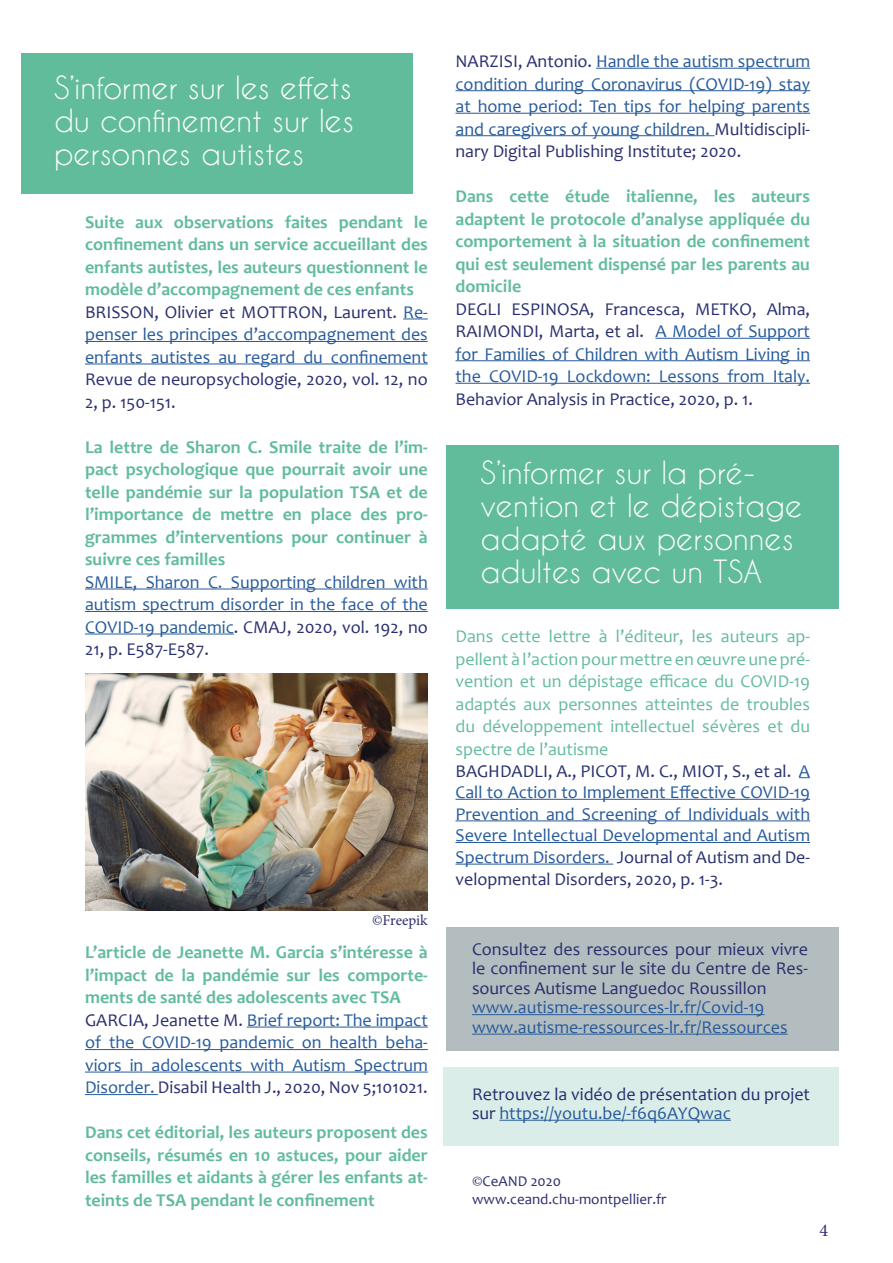
<style>
.page{position:relative;width:893px;height:1263px;background:#fff}
.page>*{position:absolute;margin:0;border:0;box-sizing:border-box;transform-origin:0 0}
.t1{font:30px/33px "Caviar Dreams";color:#fff;text-align:justify}
.t2{font:700 18px/22.5px "Candara";color:#62bc9c;text-align:justify}
.t3{font:18px/22.5px "Candara";color:#275b9b;text-align:justify}
.t4{font:18px/22px "Candara";color:#64bc9d}
.t5{font:18px/19.5px "Candara";color:#2a2e6e;text-align:justify}
.t6{font:18px/22.5px "Candara";color:#2a2f6e}
.t7{font:18px "Minion Pro";color:#2c2c6f}
.t8{font:15px/18px "Candara";color:#2c2c6f}
.t9{font:15px "Minion Pro";letter-spacing:-.005em;color:#2c2c6f}
.s1{font-weight:400;color:#2a2f6e}
.s2{font-weight:400;color:#275b9b}
.s3{color:#2a2f6e}
.s4{color:#28306c}
.s5{color:#275b9b}
.s6{font-family:"Minion Pro"}
</style>
<div class="page">
<div style="left:446px;top:927px;width:393px;height:123px;background:#b3bdc0"></div>
<div style="left:21px;top:53px;width:392px;height:140px;background:#61bc9c"></div>
<svg style="left:403px;top:319px;width:25px;height:1px"></svg>
<hr style="left:85px;top:341px;width:343px;height:1px;background:#275b9b">
<hr style="left:85px;top:364px;width:343px;height:1px;background:#275b9b">
<hr style="left:85px;top:589px;width:343px;height:1px;background:#275b9b">
<hr style="left:85px;top:611px;width:343px;height:1px;background:#275b9b">
<hr style="left:85px;top:634px;width:149px;height:1px;background:#275b9b">
<hr style="left:247px;top:1027px;width:181px;height:1px;background:#275b9b">
<hr style="left:85px;top:1049px;width:343px;height:1px;background:#275b9b">
<hr style="left:85px;top:1072px;width:343px;height:1px;background:#275b9b">
<hr style="left:85px;top:1094px;width:73px;height:1px;background:#275b9b">
<hr style="left:596px;top:68px;width:214px;height:1px;background:#275b9b">
<hr style="left:455px;top:90px;width:355px;height:1px;background:#275b9b">
<hr style="left:455px;top:113px;width:355px;height:1px;background:#275b9b">
<hr style="left:455px;top:135px;width:259px;height:1px;background:#275b9b">
<hr style="left:655px;top:338px;width:155px;height:1px;background:#275b9b">
<hr style="left:455px;top:360px;width:355px;height:1px;background:#275b9b">
<hr style="left:455px;top:383px;width:355px;height:1px;background:#275b9b">
<img style="left:85px;top:674px;width:343px;height:236px">
<hr style="left:472px;top:1014px;width:292px;height:1px;background:#275b9b">
<hr style="left:472px;top:1034px;width:316px;height:1px;background:#275b9b">
<div style="left:446px;top:445px;width:393px;height:164px;background:#61bc9c"></div>
<hr style="left:455px;top:799px;width:355px;height:1px;background:#275b9b">
<hr style="left:455px;top:821px;width:355px;height:1px;background:#275b9b">
<hr style="left:455px;top:842px;width:355px;height:1px;background:#275b9b">
<hr style="left:455px;top:864px;width:158px;height:1px;background:#275b9b">
<div style="left:444px;top:1067px;width:395px;height:79px;background:#dbede9"></div>
<hr style="left:499px;top:1120px;width:232px;height:1px;background:#275b9b">
<h1 class="t1" style="left:54px;top:70px;width:301px">S’informer sur les effets du confinement sur les personnes autistes</h1>
<p class="t2" style="left:85px;top:210px;width:344px;text-align:left">Suite aux observations faites pendant le confinement dans un service accueillant des enfants autistes, les auteurs questionnent le modèle d’accompagnement de ces enfants <span class="s1">BRISSON, Olivier et MOTTRON, Laurent.</span> <span class="s2">Re&shy;penser les principes d’accompagnement des enfants autistes au regard du confinement</span></p>
<p class="t6" style="left:85px;top:368px;width:344px">Revue de neuropsychologie, 2020, vol. 12, no<br>2, p. 150-151.</p>
<p class="t2" style="left:85px;top:435px;width:344px">La lettre de Sharon C. Smile traite de l’im&shy;pact psychologique que pourrait avoir une telle pandémie sur la population TSA et de l’importance de mettre en place des pro&shy;grammes d’interventions pour continuer à suivre ces familles</p>
<p class="t3" style="left:85px;top:571px;width:344px">SMILE, Sharon C. Supporting children with autism spectrum disorder in the face of the COVID-19 pandemic<span class="s3">. CMAJ, 2020, vol. 192, no 21, p. E587-E587.</span></p>
<p class="t9" style="left:372px;top:910px;width:57px">©Freepik</p>
<p class="t2" style="left:85px;top:941px;width:344px;text-align:left">L’article de Jeanette M. Garcia s’intéresse à l’impact de la pandémie sur les comporte&shy;ments de santé des adolescents avec TSA <span class="s1">GARCIA, Jeanette M.</span> <span class="s2">Brief report: The impact of the COVID-19 pandemic on health beha&shy;viors in adolescents with Autism Spectrum Disorder.</span> <span class="s1">Disabil Health J., 2020, Nov 5;101021.</span></p>
<p class="t2" style="left:85px;top:1121px;width:344px">Dans cet éditorial, les auteurs proposent des conseils, résumés en 10 astuces, pour aider les familles et aidants à gérer les enfants at&shy;teints de TSA pendant le confinement</p>
<p class="t3" style="left:455px;top:50px;width:356px"><span class="s3">NARZISI, Antonio.</span> Handle the autism spectrum condition during Coronavirus (COVID-19) stay at home period: Ten tips for helping parents and caregivers of young children. <span class="s3">Multidiscipli&shy;nary Digital Publishing Institute; 2020.</span></p>
<p class="t2" style="left:455px;top:185px;width:356px">Dans cette étude italienne, les auteurs adaptent le protocole d’analyse appliquée du comportement à la situation de confinement qui est seulement dispensé par les parents au domicile</p>
<p class="t3" style="left:455px;top:297px;width:356px"><span class="s3">DEGLI ESPINOSA, Francesca, METKO, Alma, RAIMONDI, Marta, et al.</span> A Model of Support for Families of Children with Autism Living in the COVID-19 Lockdown: Lessons from Italy.</p>
<p class="t6" style="left:455px;top:387px;width:299px">Behavior Analysis in Practice, 2020, p. 1.</p>
<h1 class="t1" style="left:481px;top:456px;width:323px;text-align:left">S’informer sur la pré&shy;vention et le dépistage adapté aux personnes adultes avec un TSA</h1>
<p class="t4" style="left:455px;top:625px;width:356px">Dans cette lettre à l’éditeur, les auteurs ap&shy;pellent à l’action pour mettre en œuvre une pré&shy;vention et un dépistage efficace du COVID-19 adaptés aux personnes atteintes de troubles du développement intellectuel sévères et du spectre de l’autisme<br><span class="s4">BAGHDADLI, A., PICOT, M. C., MIOT, S., et al.</span> <span class="s5">A Call to Action to Implement Effective COVID-19<br>Prevention and Screening of Individuals with Severe Intellectual Developmental and Autism Spectrum Disorders.</span> <span class="s4">Journal of Autism and De&shy;velopmental Disorders, 2020, p. 1-3.</span></p>
<p class="t5" style="left:472px;top:939px;width:337px">Consultez des ressources pour mieux vivre le confinement sur le site du Centre de Res&shy;sources Autisme Languedoc Roussillon</p>
<p class="t3" style="left:472px;top:998px;width:317px;line-height:19.5px">www.autisme-ressources-lr.fr/Covid-19 www.autisme-ressources-lr.fr/Ressources</p>
<p class="t5" style="left:472px;top:1084px;width:340px">Retrouvez la vidéo de présentation du projet sur <span class="s5">https://youtu.be/-f6q6AYQwac</span></p>
<p class="t8" style="left:472px;top:1171px;width:196px"><span class="s6">©</span>CeAND 2020 www.ceand.chu-montpellier.fr</p>
<p class="t7" style="left:819px;top:1218px;width:10px">4</p>
</div>
